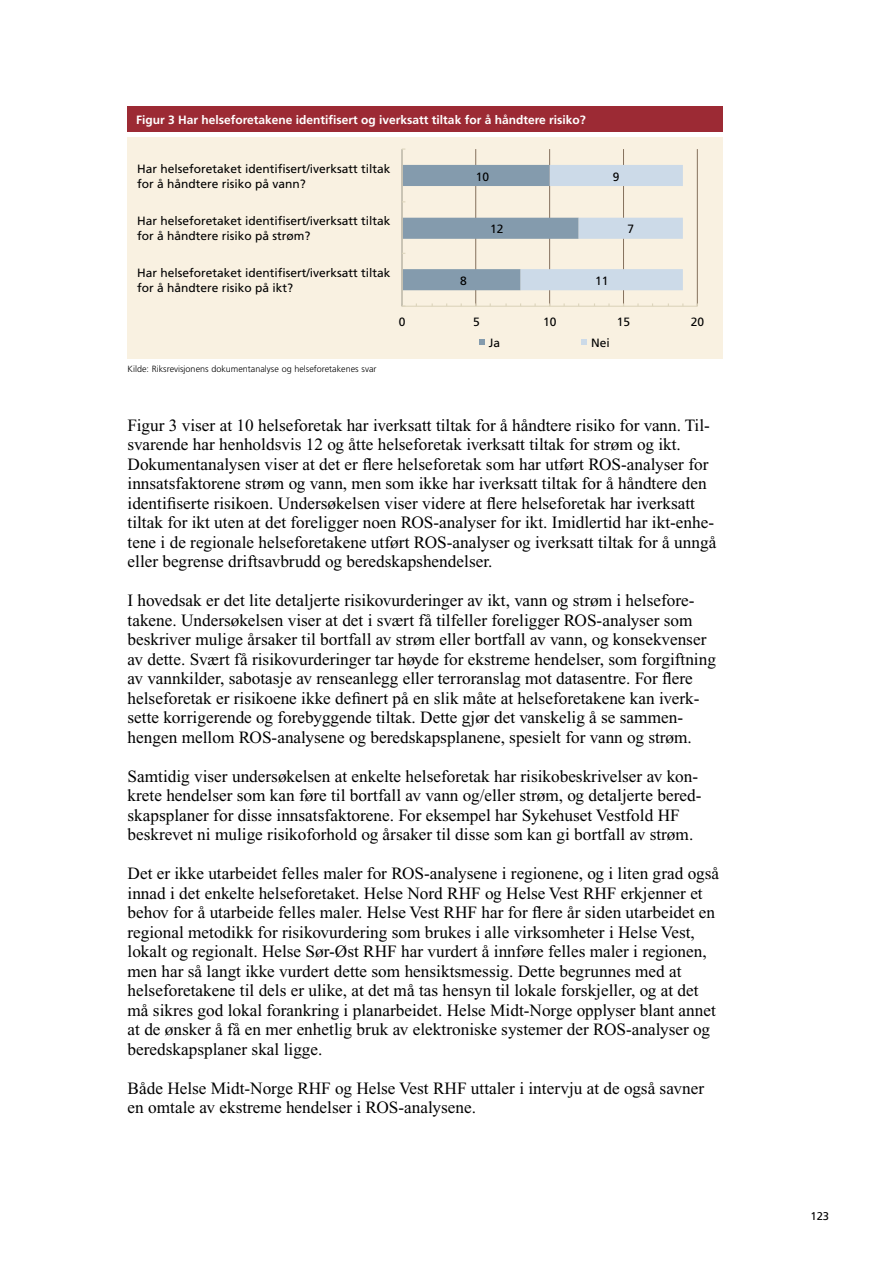
<style>
.page{position:relative;width:893px;height:1263px;background:#fff}
.page>*{position:absolute;margin:0;border:0;box-sizing:border-box;transform-origin:0 0}
.Brtekst{font:17.25px/19.5px "Times New Roman PS Std";color:#000}
.t1{font:12px/15px "Frutiger LT Std";color:#000}
.Figurtittel{font:700 12px "Frutiger LT Std";color:#fff}
.t2{font:11.25px "Frutiger LT Std";color:#000}
.Kildehenvisning{font:300 9px "Frutiger LT Std";color:#000}
</style>
<div class="page">
<div style="left:128px;top:106px;width:595px;height:26px;background:#9c2a34"></div>
<div style="left:128px;top:137px;width:595px;height:221px;background:#f9f1e1"></div>
<hr style="left:475px;top:149px;width:1px;height:157px;background:#85715d">
<hr style="left:549px;top:149px;width:1px;height:157px;background:#85715d">
<hr style="left:623px;top:149px;width:1px;height:157px;background:#85715d">
<hr style="left:697px;top:149px;width:1px;height:157px;background:#85715d">
<hr style="left:402px;top:306px;width:295px;height:1px;background:#ddd5bc">
<hr style="left:401px;top:149px;width:2px;height:157px;background:#ddd5bc">
<svg style="left:402px;top:165px;width:281px;height:125px"></svg>
<svg style="left:479px;top:339px;width:6px;height:6px"></svg>
<svg style="left:581px;top:339px;width:6px;height:6px"></svg>
<p class="Figurtittel" style="left:136px;top:113px;width:451px">Figur 3 Har helseforetakene identifisert og iverksatt tiltak for å håndtere risiko?</p>
<p class="t1" style="left:137px;top:161px;width:255px">Har helseforetaket identifisert/iverksatt tiltak for å håndtere risiko på vann?</p>
<p class="t1" style="left:476px;top:169px;width:15px">10</p>
<p class="t1" style="left:613px;top:169px;width:8px">9</p>
<p class="t1" style="left:137px;top:214px;width:255px">Har helseforetaket identifisert/iverksatt tiltak for å håndtere risiko på strøm?</p>
<p class="t1" style="left:490px;top:221px;width:15px">12</p>
<p class="t1" style="left:628px;top:221px;width:8px">7</p>
<p class="t1" style="left:137px;top:266px;width:255px">Har helseforetaket identifisert/iverksatt tiltak for å håndtere risiko på ikt?</p>
<p class="t1" style="left:460px;top:274px;width:8px">8</p>
<p class="t1" style="left:595px;top:274px;width:15px">11</p>
<p class="Kildehenvisning" style="left:128px;top:364px;width:250px">Kilde: Riksrevisjonens dokumentanalyse og helseforetakenes svar</p>
<p class="t1" style="left:399px;top:314px;width:8px">0</p>
<p class="t1" style="left:473px;top:314px;width:8px">5</p>
<p class="t1" style="left:543px;top:314px;width:15px">10</p>
<p class="t1" style="left:617px;top:314px;width:15px">15</p>
<p class="t1" style="left:691px;top:314px;width:15px">20</p>
<p class="t1" style="left:489px;top:335px;width:13px">Ja</p>
<p class="t1" style="left:591px;top:335px;width:20px">Nei</p>
<p class="Brtekst" style="left:128px;top:415px;width:590px">Figur 3 viser at 10 helseforetak har iverksatt tiltak for å håndtere risiko for vann. Til&shy;svarende har henholdsvis 12 og åtte helseforetak iverksatt tiltak for strøm og ikt.<br>Dokumentanalysen viser at det er flere helseforetak som har utført ROS-analyser for innsatsfaktorene strøm og vann, men som ikke har iverksatt tiltak for å håndtere den identifiserte risikoen. Undersøkelsen viser videre at flere helseforetak har iverksatt tiltak for ikt uten at det foreligger noen ROS-analyser for ikt. Imidlertid har ikt-enhe&shy;tene i de regionale helseforetakene utført ROS-analyser og iverksatt tiltak for å unngå eller begrense driftsavbrudd og beredskapshendelser.</p>
<p class="Brtekst" style="left:128px;top:591px;width:590px">I hovedsak er det lite detaljerte risikovurderinger av ikt, vann og strøm i helsefore&shy;takene. Undersøkelsen viser at det i svært få tilfeller foreligger ROS-analyser som beskriver mulige årsaker til bortfall av strøm eller bortfall av vann, og konsekvenser av dette. Svært få risikovurderinger tar høyde for ekstreme hendelser, som forgiftning av vannkilder, sabotasje av renseanlegg eller terroranslag mot datasentre. For flere helseforetak er risikoene ikke definert på en slik måte at helseforetakene kan iverk&shy;sette korrigerende og forebyggende tiltak. Dette gjør det vanskelig å se sammen&shy;hengen mellom ROS-analysene og beredskapsplanene, spesielt for vann og strøm.</p>
<p class="Brtekst" style="left:128px;top:766px;width:575px">Samtidig viser undersøkelsen at enkelte helseforetak har risikobeskrivelser av kon&shy;krete hendelser som kan føre til bortfall av vann og/eller strøm, og detaljerte bered&shy;skapsplaner for disse innsatsfaktorene. For eksempel har Sykehuset Vestfold HF beskrevet ni mulige risikoforhold og årsaker til disse som kan gi bortfall av strøm.</p>
<p class="Brtekst" style="left:128px;top:864px;width:593px">Det er ikke utarbeidet felles maler for ROS-analysene i regionene, og i liten grad også innad i det enkelte helseforetaket. Helse Nord RHF og Helse Vest RHF erkjenner et behov for å utarbeide felles maler. Helse Vest RHF har for flere år siden utarbeidet en regional metodikk for risikovurdering som brukes i alle virksomheter i Helse Vest, lokalt og regionalt. Helse Sør-Øst RHF har vurdert å innføre felles maler i regionen, men har så langt ikke vurdert dette som hensiktsmessig. Dette begrunnes med at helseforetakene til dels er ulike, at det må tas hensyn til lokale forskjeller, og at det må sikres god lokal forankring i planarbeidet. Helse Midt-Norge opplyser blant annet at de ønsker å få en mer enhetlig bruk av elektroniske systemer der ROS-analyser og beredskapsplaner skal ligge.</p>
<p class="Brtekst" style="left:128px;top:1078px;width:578px">Både Helse Midt-Norge RHF og Helse Vest RHF uttaler i intervju at de også savner en omtale av ekstreme hendelser i ROS-analysene.</p>
<p class="t2" style="left:810px;top:1210px;width:20px">123</p>
</div>
